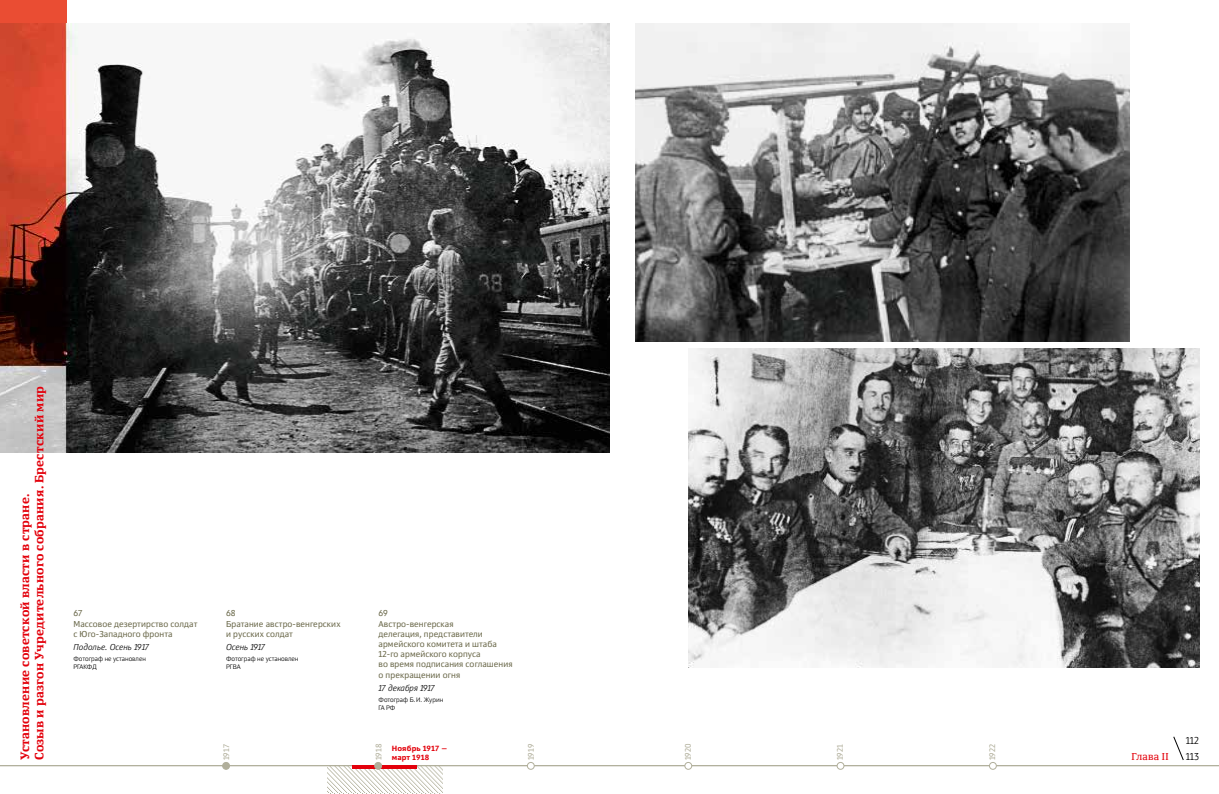
<style>
.page{position:relative;width:1219px;height:794px;background:#fff}
.page>*{position:absolute;margin:0;border:0;box-sizing:border-box;transform-origin:0 0}
.t1{font:700 12px/14.4px "Yefimov Serif";letter-spacing:.02em;color:#e3000b}
.t2{font:10px "Yefimov Serif";letter-spacing:.02em;color:#e3000b}
.t3{font:300 10px "Yefimov Sans";letter-spacing:-.005em;color:#000}
.t4{font:8.5px/10.2px "Yefimov Sans";letter-spacing:.01em;color:#6d6b4d}
.t5{font:italic 300 8.5px "Yefimov Sans";letter-spacing:.01em;color:#000}
.t6{font:8px "Yefimov Sans";color:#b1af9b}
.t7{font:700 7.5px/9px "Yefimov Sans";letter-spacing:.02em;color:#e3000b}
.t8{font:300 6.5px/8px "Yefimov Sans";color:#000}
</style>
<div class="page">
<img style="left:328px;top:766px;width:114px;height:28px">
<hr style="left:0;top:765px;width:1219px;height:1px;background:#b1af9b">
<svg style="left:1173px;top:736px;width:11px;height:24px"></svg>
<div style="left:223px;top:762px;width:6px;height:7px;background:#b1af9b;border-radius:50%"></div>
<div style="left:222px;top:762px;width:8px;height:8px;border:1px solid #b1af9b;border-radius:50%"></div>
<div style="left:685px;top:762px;width:7px;height:7px;background:#fff;border-radius:50%"></div>
<div style="left:684px;top:762px;width:8px;height:7px;border:1px solid #b1af9b;border-radius:50%"></div>
<div style="left:837px;top:762px;width:7px;height:7px;background:#fff;border-radius:50%"></div>
<div style="left:837px;top:762px;width:7px;height:7px;border:1px solid #b1af9b;border-radius:50%"></div>
<div style="left:989px;top:762px;width:7px;height:7px;background:#fff;border-radius:50%"></div>
<div style="left:989px;top:762px;width:8px;height:7px;border:1px solid #b1af9b;border-radius:50%"></div>
<div style="left:527px;top:762px;width:7px;height:7px;background:#fff;border-radius:50%"></div>
<div style="left:527px;top:762px;width:8px;height:7px;border:1px solid #b1af9b;border-radius:50%"></div>
<div style="left:0;top:0;width:67px;height:365px;background:#ea4d33"></div>
<img style="left:635px;top:23px;width:494px;height:318px">
<img style="left:0;top:23px;width:609px;height:429px">
<hr style="left:353px;top:765px;width:64px;height:3px;background:#e3000b">
<img style="left:688px;top:348px;width:511px;height:319px">
<div style="left:375px;top:762px;width:7px;height:7px;background:#b1af9b;border-radius:50%"></div>
<div style="left:374px;top:762px;width:8px;height:7px;border:1px solid #b1af9b;border-radius:50%"></div>
<h1 class="t1" style="left:18px;top:760px;width:375px;rotate:-90deg">Установление советской власти в стране.<br>Созыв и разгон Учредительного собрания. Брестский мир</h1>
<p class="t4" style="left:74px;top:608px;width:125px">67<br>Массовое дезертирство солдат с Юго-Западного фронта</p>
<p class="t5" style="left:74px;top:642px;width:77px">Подолье. Осень 1917</p>
<p class="t8" style="left:74px;top:654px;width:74px">Фотограф не установлен<br>РГАКФД</p>
<p class="t4" style="left:226px;top:608px;width:116px">68<br>Братание австро-венгерских и русских солдат</p>
<p class="t5" style="left:226px;top:642px;width:41px">Осень 1917</p>
<p class="t8" style="left:226px;top:654px;width:74px">Фотограф не установлен<br>РГВА</p>
<p class="t4" style="left:379px;top:608px;width:136px">69<br>Австро-венгерская<br>делегация, представители армейского комитета и штаба<br>12-го армейского корпуса<br>во время подписания соглашения о прекращении огня</p>
<p class="t5" style="left:379px;top:682px;width:58px">17 декабря 1917</p>
<p class="t8" style="left:379px;top:695px;width:66px">Фотограф Б.И. Журин<br>ГА РФ</p>
<p class="t7" style="left:392px;top:744px;width:57px">Ноябрь 1917 – март 1918</p>
<p class="t6" style="left:222px;top:760px;width:17px;rotate:-90deg">1917</p>
<p class="t6" style="left:374px;top:760px;width:18px;rotate:-90deg">1918</p>
<p class="t6" style="left:526px;top:760px;width:18px;rotate:-90deg">1919</p>
<p class="t6" style="left:683px;top:760px;width:18px;rotate:-90deg">1920</p>
<p class="t6" style="left:835px;top:760px;width:17px;rotate:-90deg">1921</p>
<p class="t6" style="left:988px;top:760px;width:17px;rotate:-90deg">1922</p>
<p class="t3" style="left:1186px;top:734px;width:15px">112</p>
<p class="t2" style="left:1132px;top:750px;width:38px">Глава II</p>
<p class="t3" style="left:1186px;top:750px;width:15px">113</p>
</div>
